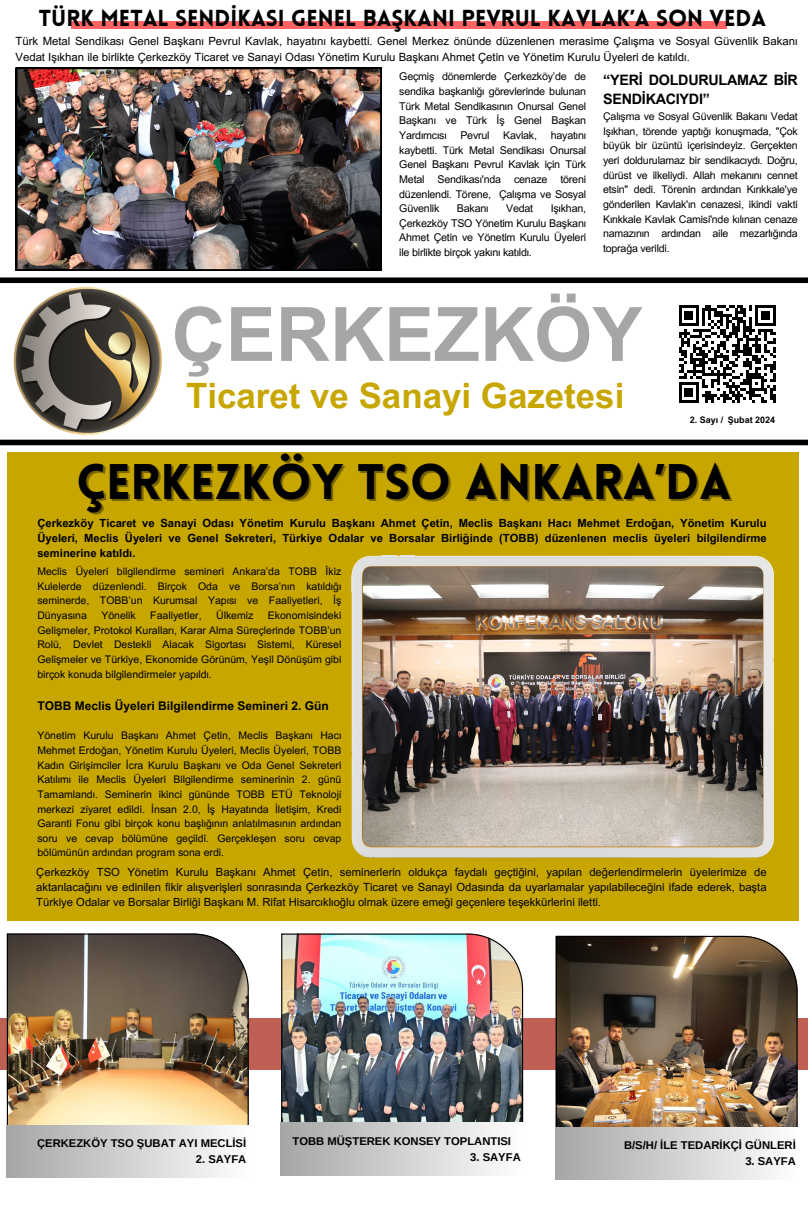
<style>
.page{position:relative;width:808px;height:1212px;background:#fff}
.page>*{position:absolute;margin:0;border:0;box-sizing:border-box;transform-origin:0 0}
.t1{font:700 75px "Arial MT Pro";color:#a6a6a6}
.t2{font:900 48.82px "Lovelo";color:#000}
.t3{font:700 34.88px "Arial MT Pro";color:#c7a600}
.t4{font:900 22.65px "Lovelo";color:#000}
.t5{font:700 14.33px/19.6px "Arial MT Pro";letter-spacing:-.02em;color:#000}
.t6{font:700 12px "Arial MT Pro";color:#000}
.t7{font:11.32px/15.8px "Arial MT Pro";color:#000}
.t8{font:11.25px/15.1px "Arial MT Pro";color:#000;text-align:justify}
.t9{font:700 11.25px/15.1px "Arial MT Pro";color:#000;text-align:justify}
.t10{font:700 11.25px "Arimo";color:#000}
.t11{font:10.65px/14.6px "Arial MT Pro";letter-spacing:-.02em;color:#000;text-align:justify}
.t12{font:10.57px/14.6px "Arial MT Pro";letter-spacing:-.02em;color:#000;text-align:justify}
.t13{font:10.5px/14.6px "Arial MT Pro";color:#000;text-align:justify}
.t14{font:700 9px "Arial MT Pro";color:#000}
</style>
<div class="page">
<img style="left:13px;top:310px;width:149px;height:102px">
<svg style="left:0;top:250px;width:808px;height:60px"></svg>
<svg style="left:0;top:412px;width:808px;height:60px"></svg>
<div style="left:7px;top:452px;width:791px;height:468px;background:#c7a600"></div>
<div style="left:71px;top:21px;width:656px;height:7px;background:#ff6363"></div>
<div style="left:675px;top:302px;width:104px;height:104px;background:#fff"></div>
<svg style="left:679px;top:305px;width:97px;height:97px"></svg>
<img style="left:352px;top:555px;width:421px;height:303px">
<div style="left:0;top:1018px;width:808px;height:52px;background:#be6053"></div>
<img style="left:7px;top:933px;width:242px;height:192px">
<img style="left:281px;top:933px;width:242px;height:190px">
<img style="left:556px;top:936px;width:241px;height:191px">
<div style="left:281px;top:1123px;width:242px;height:52px;background:linear-gradient(to right,#a6a6a6,#fefefe)"></div>
<div style="left:556px;top:1127px;width:242px;height:53px;background:linear-gradient(to right,#a6a6a6,#fefefe)"></div>
<div style="left:6px;top:1125px;width:243px;height:52px;background:linear-gradient(to right,#a6a6a6,#fefefe)"></div>
<img style="left:16px;top:68px;width:365px;height:203px">
<p class="t4" style="left:39px;top:9px;width:729px">TÜRK METAL SENDİKASI GENEL BAŞKANI PEVRUL KAVLAK’A SON VEDA</p>
<h3 class="t5" style="left:603px;top:72px;width:196px">“YERİ DOLDURULAMAZ BİR<br>SENDİKACIYDI”</h3>
<p class="t12" style="left:603px;top:110px;width:196px">Çalışma ve Sosyal Güvenlik Bakanı Vedat Işıkhan, törende yaptığı konuşmada, "Çok büyük bir üzüntü içerisindeyiz. Gerçekten yeri doldurulamaz bir sendikacıydı. Doğru, dürüst ve ilkeliydi. Allah mekanını cennet etsin" dedi. Törenin ardından Kırıkkale'ye gönderilen Kavlak'ın cenazesi, ikindi vakti Kırıkkale Kavlak Camisi'nde kılınan cenaze namazının ardından aile mezarlığında toprağa verildi.</p>
<p class="t7" style="left:15px;top:35px;width:783px">Türk Metal Sendikası Genel Başkanı Pevrul Kavlak, hayatını kaybetti. Genel Merkez önünde düzenlenen merasime Çalışma ve Sosyal Güvenlik Bakanı<br>Vedat Işıkhan ile birlikte Çerkezköy Ticaret ve Sanayi Odası Yönetim Kurulu Başkanı Ahmet Çetin ve Yönetim Kurulu Üyeleri de katıldı.</p>
<p class="t11" style="left:399px;top:71px;width:188px">Geçmiş dönemlerde Çerkezköy’de de sendika başkanlığı görevlerinde bulunan Türk Metal Sendikasının Onursal Genel Başkanı ve Türk İş Genel Başkan Yardımcısı</p>
<p class="t11" style="left:399px;top:129px;width:188px;text-indent:151px">hayatını kaybetti. Türk Metal Sendikası Onursal Genel Başkanı Pevrul Kavlak için Türk Metal Sendikası'nda cenaze töreni düzenlendi. Törene, Çalışma ve Sosyal Güvenlik</p>
<p class="t11" style="left:460px;top:129px;width:31px">Pevrul</p>
<p class="t11" style="left:503px;top:129px;width:35px">Kavlak,</p>
<p class="t11" style="left:399px;top:202px;width:188px;text-indent:151px">Işıkhan, Çerkezköy TSO Yönetim Kurulu Başkanı Ahmet Çetin ve Yönetim Kurulu Üyeleri ile birlikte birçok yakını katıldı.</p>
<p class="t11" style="left:457px;top:202px;width:33px">Bakanı</p>
<p class="t11" style="left:506px;top:202px;width:29px">Vedat</p>
<p class="t1" style="left:171px;top:306px;width:472px">ÇERKEZKÖY</p>
<p class="t3" style="left:186px;top:382px;width:435px">Ticaret ve Sanayi Gazetesi</p>
<h2 class="t14" style="left:690px;top:416px;width:35px">2. Sayı /</h2>
<p class="t14" style="left:727px;top:416px;width:49px">Şubat 2024</p>
<h6 class="t2" style="left:77px;top:462px;width:656px">ÇERKEZKÖY TSO ANKARA’DA</h6>
<p class="t9" style="left:37px;top:517px;width:731px">Çerkezköy Ticaret ve Sanayi Odası Yönetim Kurulu Başkanı Ahmet Çetin, Meclis Başkanı Hacı Mehmet Erdoğan, Yönetim Kurulu Üyeleri, Meclis Üyeleri ve Genel Sekreteri, Türkiye Odalar ve Borsalar Birliğinde (TOBB) düzenlenen meclis üyeleri bilgilendirme seminerine katıldı.</p>
<p class="t13" style="left:37px;top:565px;width:305px">Meclis Üyeleri bilgilendirme semineri Ankara’da TOBB İkiz Kulelerde düzenlendi. Birçok Oda ve Borsa’nın katıldığı seminerde, TOBB’un Kurumsal Yapısı ve Faaliyetleri, İş Dünyasına</p>
<p class="t13" style="left:101px;top:609px;width:36px">Yönelik</p>
<p class="t13" style="left:150px;top:609px;width:53px">Faaliyetler,</p>
<p class="t13" style="left:216px;top:609px;width:39px">Ülkemiz</p>
<p class="t13" style="left:37px;top:609px;width:305px;text-indent:230px">Ekonomisindeki Gelişmeler, Protokol Kuralları, Karar Alma Süreçlerinde TOBB’un Rolü, Devlet Destekli Alacak Sigortası Sistemi, Küresel Gelişmeler ve Türkiye, Ekonomide Görünüm, Yeşil Dönüşüm gibi birçok konuda bilgilendirmeler yapıldı.</p>
<p class="t6" style="left:37px;top:701px;width:293px">TOBB Meclis Üyeleri Bilgilendirme Semineri 2. Gün</p>
<h6 class="t13" style="left:37px;top:730px;width:305px">Yönetim Kurulu Başkanı Ahmet Çetin, Meclis Başkanı Hacı Mehmet Erdoğan, Yönetim Kurulu Üyeleri, Meclis Üyeleri, TOBB Kadın Girişimciler İcra Kurulu Başkanı ve Oda Genel Sekreteri Katılımı ile Meclis Üyeleri Bilgilendirme seminerinin 2. günü Tamamlandı. Seminerin ikinci gününde TOBB ETÜ Teknoloji merkezi ziyaret edildi. İnsan 2.0, İş Hayatında İletişim, Kredi Garanti Fonu gibi birçok konu başlığının anlatılmasının ardından soru ve cevap bölümüne geçildi. Gerçekleşen soru cevap bölümünün ardından program sona erdi.</h6>
<p class="t8" style="left:36px;top:865px;width:732px">Çerkezköy TSO Yönetim Kurulu Başkanı Ahmet Çetin, seminerlerin oldukça faydalı geçtiğini, yapılan değerlendirmelerin üyelerimize de aktarılacağını ve edinilen fikir alışverişleri sonrasında Çerkezköy Ticaret ve Sanayi Odasında da uyarlamalar yapılabileceğini ifade ederek, başta Türkiye Odalar ve Borsalar Birliği Başkanı M. Rifat Hisarcıklıoğlu olmak üzere emeği geçenlere teşekkürlerini iletti.</p>
<h3 class="t10" style="left:37px;top:1137px;width:211px">ÇERKEZKÖY TSO ŞUBAT AYI MECLİSİ</h3>
<h3 class="t10" style="left:196px;top:1152px;width:52px">2. SAYFA</h3>
<h1 class="t10" style="left:292px;top:1134px;width:220px">TOBB MÜŞTEREK KONSEY TOPLANTISI</h1>
<h1 class="t10" style="left:470px;top:1150px;width:52px">3. SAYFA</h1>
<p class="t10" style="left:624px;top:1139px;width:173px">B/S/H/ İLE TEDARİKÇİ GÜNLERİ</p>
<p class="t10" style="left:745px;top:1155px;width:52px">3. SAYFA</p>
</div>
